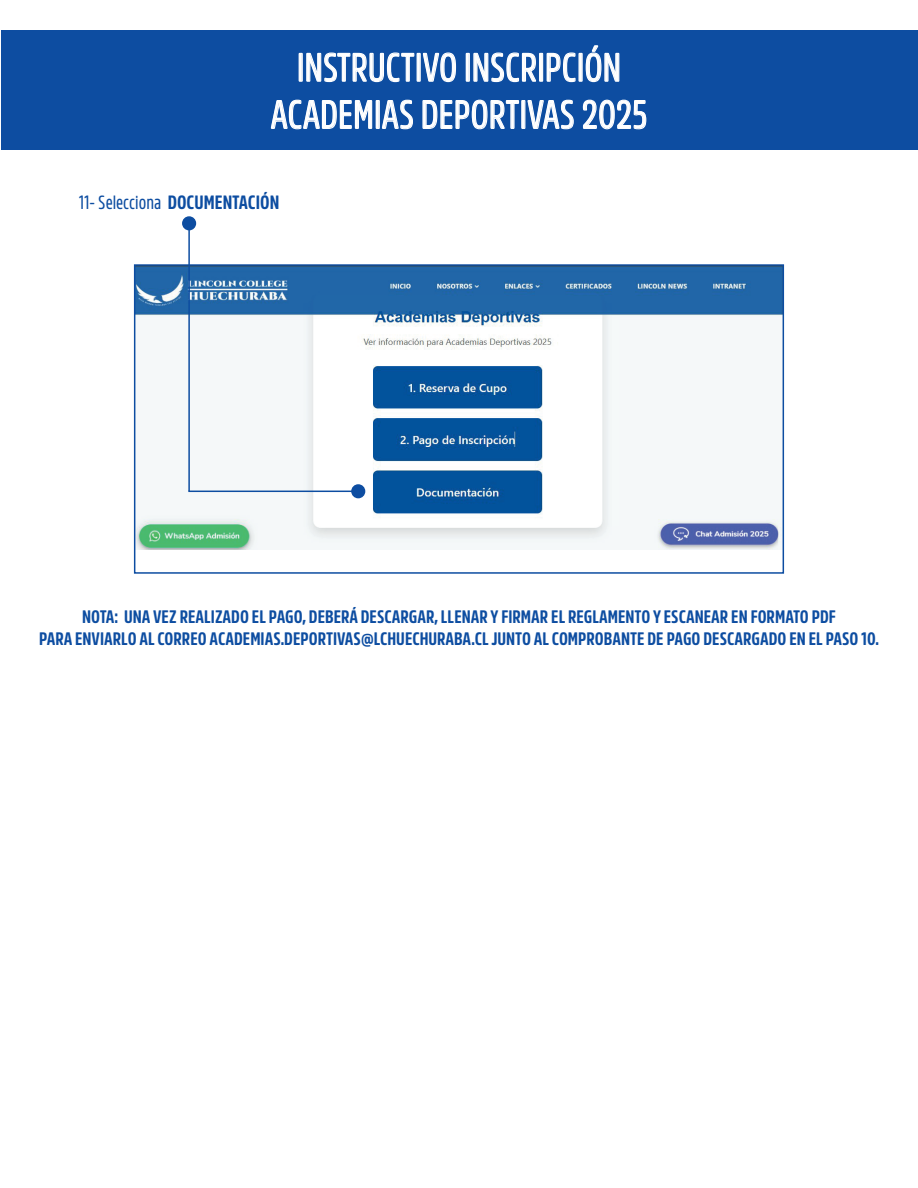
<style>
.page{position:relative;width:918px;height:1188px;background:#fff}
.page>*{position:absolute;margin:0;border:0;box-sizing:border-box;transform-origin:0 0}
.t1{font:39.3px/47.2px "Amsi Pro Condensed";color:#fff;text-align:center}
.t2{font:19.2px "Amsi Pro Condensed";color:#0d4da1}
.t3{font:700 18px/21.6px "Amsi Pro Condensed";color:#0d4da1;text-align:center}
.s1{font-weight:700}
</style>
<div class="page">
<div style="left:1px;top:31px;width:916px;height:119px;background:#0d4da1"></div>
<div style="left:299px;top:53px;width:4px;height:29px;border:1px solid #fff"></div>
<svg style="left:306px;top:52px;width:109px;height:31px"></svg>
<div style="left:417px;top:53px;width:4px;height:29px;border:1px solid #fff"></div>
<svg style="left:270px;top:99px;width:103px;height:31px"></svg>
<div style="left:376px;top:100px;width:4px;height:29px;border:1px solid #fff"></div>
<svg style="left:382px;top:99px;width:31px;height:31px"></svg>
<svg style="left:422px;top:45px;width:225px;height:85px"></svg>
<img style="left:137px;top:267px;width:644px;height:283px">
<div style="left:134px;top:264px;width:650px;height:310px;border:2px solid #0d4da1"></div>
<div style="left:183px;top:217px;width:12px;height:13px;background:#0d4da1;border-radius:50%"></div>
<div style="left:182px;top:216px;width:14px;height:14px;border:2px solid #0d4da1;border-radius:50%"></div>
<div style="left:352px;top:485px;width:13px;height:13px;background:#0d4da1;border-radius:50%"></div>
<div style="left:351px;top:484px;width:14px;height:14px;border:2px solid #0d4da1;border-radius:50%"></div>
<hr style="left:188px;top:223px;width:2px;height:268px;background:#0d4da1">
<hr style="left:188px;top:491px;width:170px;height:1px;background:#0d4da1">
<h1 class="t1" style="left:271px;top:39px;width:378px">INSTRUCTIVO INSCRIPCIÓN<br>ACADEMIAS DEPORTIVAS 2025</h1>
<p class="t2" style="left:79px;top:187px;width:202px">11- Selecciona <span class="s1">DOCUMENTACIÓN</span></p>
<p class="t3" style="left:39px;top:604px;width:842px">NOTA: UNA VEZ REALIZADO EL PAGO, DEBERÁ DESCARGAR, LLENAR Y FIRMAR EL REGLAMENTO Y ESCANEAR EN FORMATO PDF<br>PARA ENVIARLO AL CORREO ACADEMIAS.DEPORTIVAS@LCHUECHURABA.CL JUNTO AL COMPROBANTE DE PAGO DESCARGADO EN EL PASO 10.</p>
</div>
